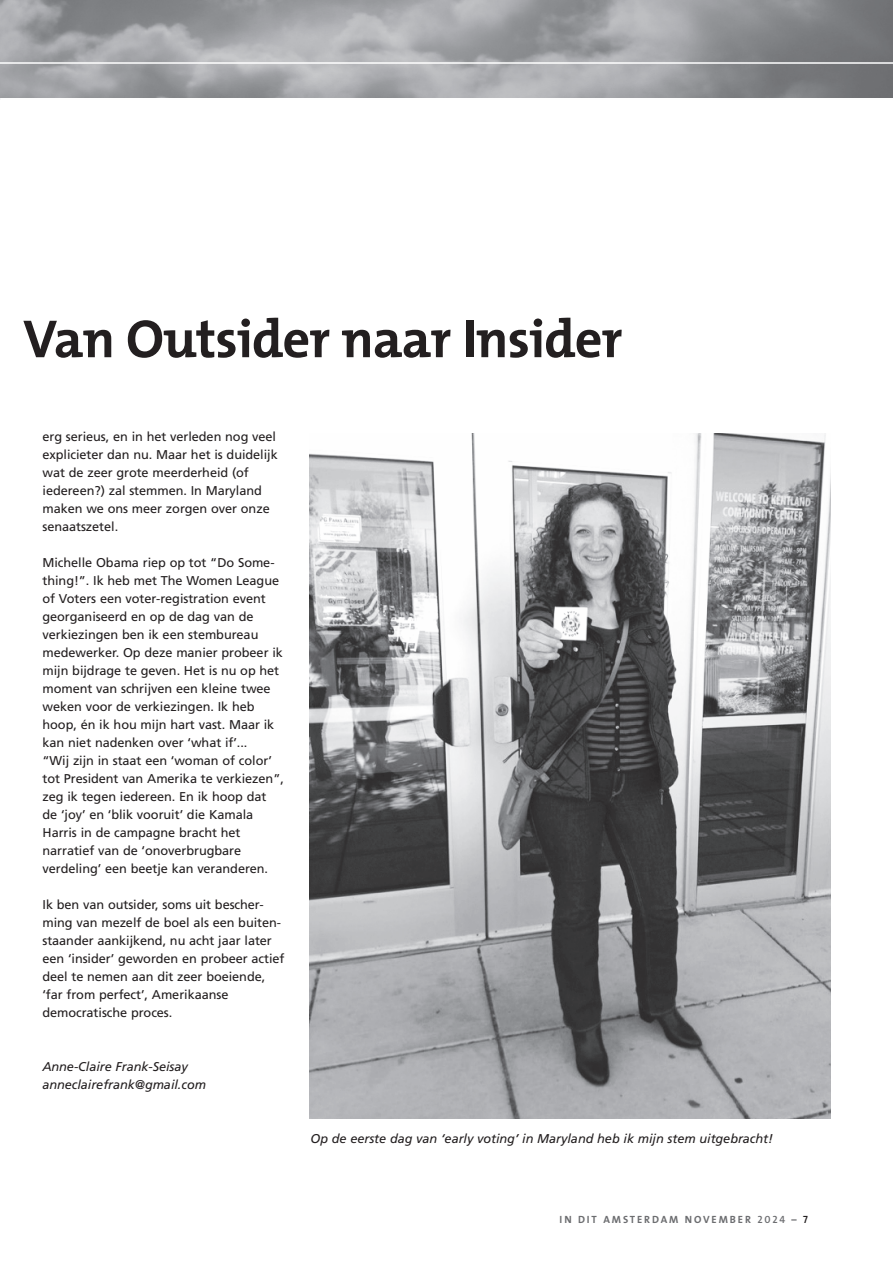
<style>
.page{position:relative;width:893px;height:1263px;background:#fff}
.page>*{position:absolute;margin:0;border:0;box-sizing:border-box;transform-origin:0 0}
.t1{font:700 54px "The Mix";letter-spacing:-.02em;color:#231f20}
.t2{font:12.75px/18px "Frutiger";letter-spacing:-.005em;color:#231f20}
.t3{font:italic 12.75px/18px "Frutiger";letter-spacing:-.005em;color:#231f20}
.t4{font:700 10.5px "The Mix";letter-spacing:.18em;color:#6c6d70}
.s1{font-family:"The Mix Semi Bold Caps";font-weight:400}
.s2{font-family:"The Mix Semi Bold Caps";font-weight:400;color:#231f20}
</style>
<div class="page">
<img style="left:310px;top:434px;width:520px;height:684px">
<h1 class="t1" style="left:23px;top:321px;width:601px">Van Outsider naar Insider</h1>
<p class="t2" style="left:43px;top:429px;width:237px">erg serieus, en in het verleden nog veel explicieter dan nu. Maar het is duidelijk wat de zeer grote meerderheid (of iedereen?) zal stemmen. In Maryland maken we ons meer zorgen over onze senaatszetel.</p>
<p class="t2" style="left:43px;top:555px;width:243px">Michelle Obama riep op tot “Do Some&shy;thing!”. Ik heb met The Women League of Voters een voter-registration event georganiseerd en op de dag van de verkiezingen ben ik een stembureau medewerker. Op deze manier probeer ik mijn bijdrage te geven. Het is nu op het moment van schrijven een kleine twee weken voor de verkiezingen. Ik heb hoop, én ik hou mijn hart vast. Maar ik kan niet nadenken over ‘what if’...<br>“Wij zijn in staat een ‘woman of color’ tot President van Amerika te verkiezen”, zeg ik tegen iedereen. En ik hoop dat de ‘joy’ en ‘blik vooruit’ die Kamala Harris in de campagne bracht het narratief van de ‘onoverbrugbare verdeling’ een beetje kan veranderen.</p>
<p class="t2" style="left:42px;top:897px;width:244px">Ik ben van outsider, soms uit bescher&shy;ming van mezelf de boel als een buiten&shy;staander aankijkend, nu acht jaar later een ‘insider’ geworden en probeer actief deel te nemen aan dit zeer boeiende, ‘far from perfect’, Amerikaanse democratische proces.</p>
<p class="t3" style="left:42px;top:1059px;width:165px">Anne-Claire Frank-Seisay anneclairefrank@gmail.com</p>
<p class="t3" style="left:310px;top:1131px;width:464px">Op de eerste dag van ‘early voting’ in Maryland heb ik mijn stem uitgebracht!</p>
<p class="t4" style="left:559px;top:1216px;width:250px">IN DIT AMSTERDAM NOVEMBER <span class="s1">2024</span> – <span class="s2">7</span></p>
</div>
